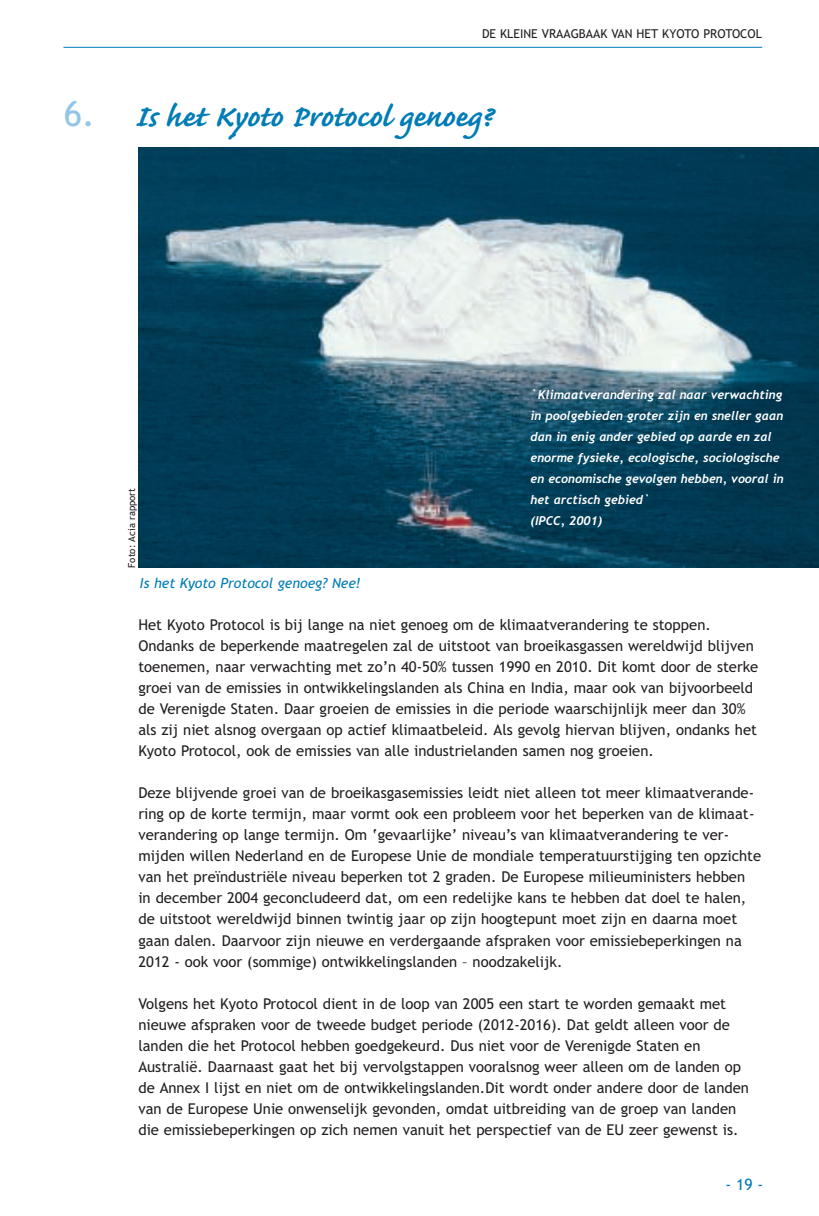
<style>
.page{position:relative;width:819px;height:1216px;background:#fff}
.page>*{position:absolute;margin:0;border:0;box-sizing:border-box;transform-origin:0 0}
.t1{font:700 38.5px "Caflisch Script";letter-spacing:-.005em;color:#007cb6}
.t2{font:15.75px "Trebuchet MS";color:#007cb6}
.t3{font:14.88px/21px "Trebuchet MS";color:#231f20}
.t4{font:italic 14px "Trebuchet MS";color:#007cb6}
.t5{font:italic 700 12.25px/21px "Trebuchet";color:#fff}
.t6{font:12.25px "Trebuchet MS";color:#231f20}
.t7{font:9.62px "Trebuchet MS";color:#231f20}
.s1{font-family:"Trebuchet MS";font-weight:400;font-size:35px;color:#92c5e7}
</style>
<div class="page">
<hr style="left:63px;top:47px;width:699px;height:1px;background:#007cb6">
<img style="left:139px;top:147px;width:680px;height:420px">
<p class="t6" style="left:482px;top:27px;width:281px">DE KLEINE VRAAGBAAK VAN HET KYOTO PROTOCOL</p>
<h1 class="t1" style="left:64px;top:90px;width:429px"><span class="s1">6.</span> Is het Kyoto Protocol genoeg?</h1>
<p class="t7" style="left:126px;top:567px;width:81px;rotate:-90deg">Foto: Acia rapport</p>
<p class="t4" style="left:140px;top:575px;width:223px">Is het Kyoto Protocol genoeg? Nee!</p>
<p class="t5" style="left:530px;top:384px;width:254px">`Klimaatverandering zal naar verwachting in poolgebieden groter zijn en sneller gaan dan in enig ander gebied op aarde en zal enorme fysieke, ecologische, sociologische en economische gevolgen hebben, vooral in het arctisch gebied`<br>(IPCC, 2001)</p>
<p class="t3" style="left:138px;top:614px;width:621px">Het Kyoto Protocol is bij lange na niet genoeg om de klimaatverandering te stoppen.<br>Ondanks de beperkende maatregelen zal de uitstoot van broeikasgassen wereldwijd blijven toenemen, naar verwachting met zo’n 40-50% tussen 1990 en 2010. Dit komt door de sterke groei van de emissies in ontwikkelingslanden als China en India, maar ook van bijvoorbeeld de Verenigde Staten. Daar groeien de emissies in die periode waarschijnlijk meer dan 30% als zij niet alsnog overgaan op actief klimaatbeleid. Als gevolg hiervan blijven, ondanks het Kyoto Protocol, ook de emissies van alle industrielanden samen nog groeien.</p>
<p class="t3" style="left:138px;top:782px;width:624px">Deze blijvende groei van de broeikasgasemissies leidt niet alleen tot meer klimaatverande&shy;ring op de korte termijn, maar vormt ook een probleem voor het beperken van de klimaat&shy;verandering op lange termijn. Om ‘gevaarlijke’ niveau’s van klimaatverandering te ver&shy;mijden willen Nederland en de Europese Unie de mondiale temperatuurstijging ten opzichte van het preïndustriële niveau beperken tot 2 graden. De Europese milieuministers hebben<br>in december 2004 geconcludeerd dat, om een redelijke kans te hebben dat doel te halen, de uitstoot wereldwijd binnen twintig jaar op zijn hoogtepunt moet zijn en daarna moet gaan dalen. Daarvoor zijn nieuwe en verdergaande afspraken voor emissiebeperkingen na 2012 - ook voor (sommige) ontwikkelingslanden – noodzakelijk.</p>
<p class="t3" style="left:138px;top:992px;width:612px">Volgens het Kyoto Protocol dient in de loop van 2005 een start te worden gemaakt met nieuwe afspraken voor de tweede budget periode (2012-2016). Dat geldt alleen voor de landen die het Protocol hebben goedgekeurd. Dus niet voor de Verenigde Staten en Australië. Daarnaast gaat het bij vervolgstappen vooralsnog weer alleen om de landen op de Annex I lijst en niet om de ontwikkelingslanden.Dit wordt onder andere door de landen van de Europese Unie onwenselijk gevonden, omdat uitbreiding van de groep van landen die emissiebeperkingen op zich nemen vanuit het perspectief van de EU zeer gewenst is.</p>
<p class="t2" style="left:725px;top:1174px;width:39px">-19-</p>
</div>
